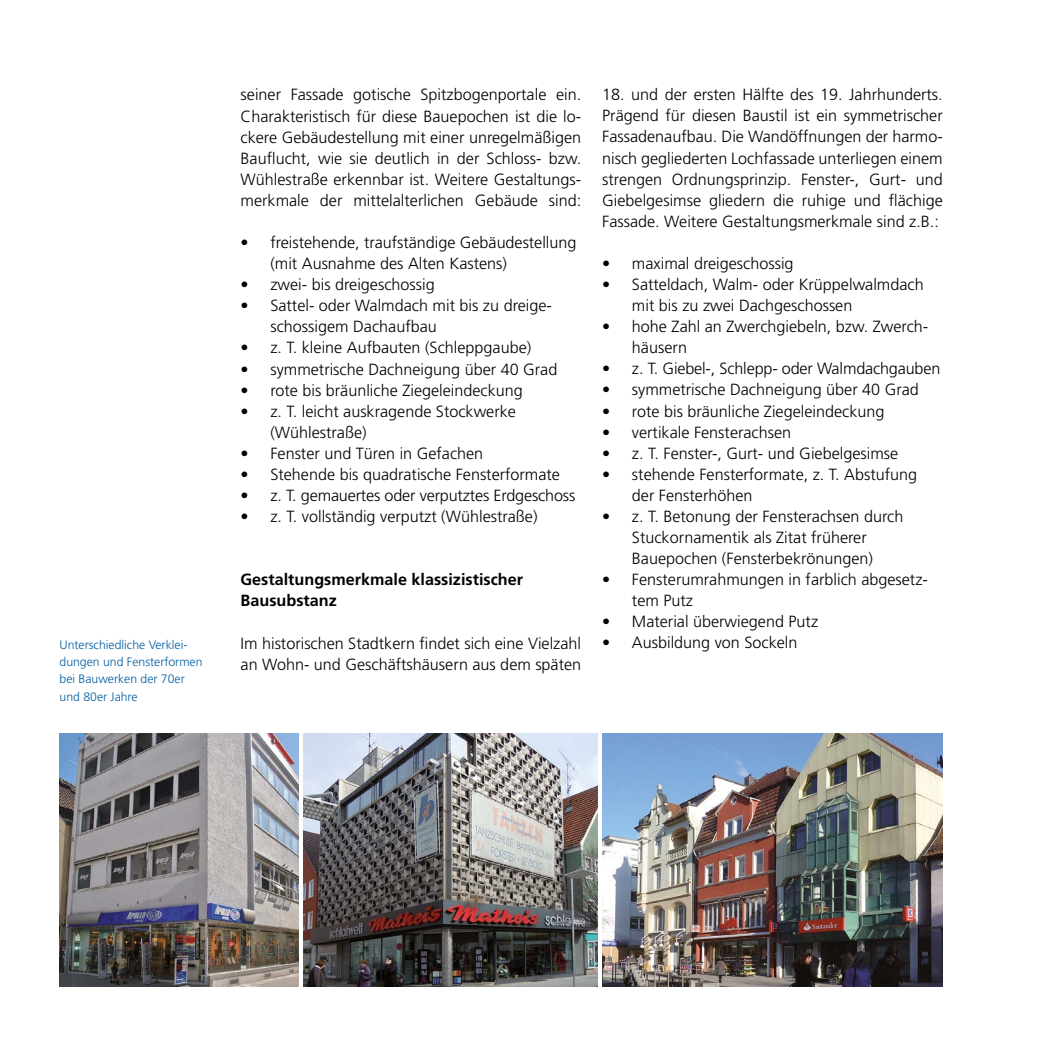
<style>
.page{position:relative;width:1042px;height:1042px;background:#fff}
.page>*{position:absolute;margin:0;border:0;box-sizing:border-box;transform-origin:0 0}
.t1{font:300 16.1px/21px "Frutiger";color:#000}
.t2{font:700 16.1px/21px "Frutiger";color:#000}
.t3{font:300 12.25px/17.3px "Frutiger";color:#005ea1}
</style>
<div class="page">
<img style="left:602px;top:733px;width:341px;height:253px">
<img style="left:60px;top:733px;width:239px;height:253px">
<img style="left:304px;top:733px;width:294px;height:253px">
<p class="t1" style="left:602px;top:84px;width:342px;text-align:justify">18. und der ersten Hälfte des 19. Jahrhunderts.<br>Prägend für diesen Baustil ist ein symmetrischer Fassadenaufbau. Die Wandöffnungen der harmo&shy;nisch gegliederten Lochfassade unterliegen einem strengen Ordnungsprinzip. Fenster-, Gurt- und Giebelgesimse gliedern die ruhige und flächige Fassade. Weitere Gestaltungsmerkmale sind z.B.:</p>
<p class="t1" style="left:602px;top:253px;width:193px">• maximal dreigeschossig</p>
<p class="t1" style="left:632px;top:274px;width:293px;text-indent:-30px">• Satteldach, Walm- oder Krüppelwalmdach mit bis zu zwei Dachgeschossen</p>
<p class="t1" style="left:632px;top:316px;width:298px;text-indent:-30px">• hohe Zahl an Zwerchgiebeln, bzw. Zwerch&shy;häusern</p>
<p class="t1" style="left:602px;top:358px;width:340px">• z. T. Giebel-, Schlepp- oder Walmdachgauben</p>
<p class="t1" style="left:602px;top:379px;width:318px">• symmetrische Dachneigung über 40 Grad</p>
<p class="t1" style="left:602px;top:400px;width:284px">• rote bis bräunliche Ziegeleindeckung</p>
<p class="t1" style="left:602px;top:421px;width:190px">• vertikale Fensterachsen</p>
<p class="t1" style="left:602px;top:443px;width:297px">• z. T. Fenster-, Gurt- und Giebelgesimse</p>
<p class="t1" style="left:632px;top:464px;width:287px;text-indent:-30px">• stehende Fensterformate, z. T. Abstufung der Fensterhöhen</p>
<p class="t1" style="left:602px;top:506px;width:303px;text-align:center">• z. T. Betonung der Fensterachsen durch<br>Stuckornamentik als Zitat früherer<br>Bauepochen (Fensterbekrönungen)</p>
<p class="t1" style="left:632px;top:569px;width:297px;text-indent:-30px">• Fensterumrahmungen in farblich abgesetz&shy;tem Putz</p>
<p class="t1" style="left:602px;top:611px;width:217px">• Material überwiegend Putz</p>
<p class="t1" style="left:241px;top:84px;width:342px;text-align:justify">seiner Fassade gotische Spitzbogenportale ein.<br>Charakteristisch für diese Bauepochen ist die lo&shy;ckere Gebäudestellung mit einer unregelmäßigen Bauflucht, wie sie deutlich in der Schloss- bzw.<br>Wühlestraße erkennbar ist. Weitere Gestaltungs&shy;merkmale der mittelalterlichen Gebäude sind:</p>
<p class="t1" style="left:270px;top:232px;width:307px;text-indent:-30px">• freistehende, traufständige Gebäudestellung (mit Ausnahme des Alten Kastens)</p>
<p class="t1" style="left:241px;top:274px;width:196px">• zwei- bis dreigeschossig</p>
<p class="t1" style="left:270px;top:295px;width:283px;text-indent:-30px">• Sattel- oder Walmdach mit bis zu dreige&shy;schossigem Dachaufbau</p>
<p class="t1" style="left:241px;top:337px;width:292px">• z. T. kleine Aufbauten (Schleppgaube)</p>
<p class="t1" style="left:241px;top:358px;width:318px">• symmetrische Dachneigung über 40 Grad</p>
<p class="t1" style="left:241px;top:379px;width:284px">• rote bis bräunliche Ziegeleindeckung</p>
<p class="t1" style="left:270px;top:401px;width:247px;text-indent:-30px">• z. T. leicht auskragende Stockwerke (Wühlestraße)</p>
<p class="t1" style="left:241px;top:443px;width:244px">• Fenster und Türen in Gefachen</p>
<p class="t1" style="left:241px;top:464px;width:321px">• Stehende bis quadratische Fensterformate</p>
<p class="t1" style="left:241px;top:485px;width:336px">• z. T. gemauertes oder verputztes Erdgeschoss</p>
<p class="t1" style="left:241px;top:506px;width:298px">• z. T. vollständig verputzt (Wühlestraße)</p>
<p class="t2" style="left:241px;top:569px;width:284px">Gestaltungsmerkmale klassizistischer<br>Bausubstanz</p>
<p class="t1" style="left:241px;top:632px;width:342px">Im historischen Stadtkern findet sich eine Vielzahl an Wohn- und Geschäftshäusern aus dem späten</p>
<p class="t3" style="left:60px;top:636px;width:129px">Unterschiedliche Verklei-</p>
<p class="t1" style="left:602px;top:632px;width:197px">• Ausbildung von Sockeln</p>
<p class="t3" style="left:60px;top:653px;width:144px">dungen und Fensterformen bei Bauwerken der 70er und 80er Jahre</p>
</div>
